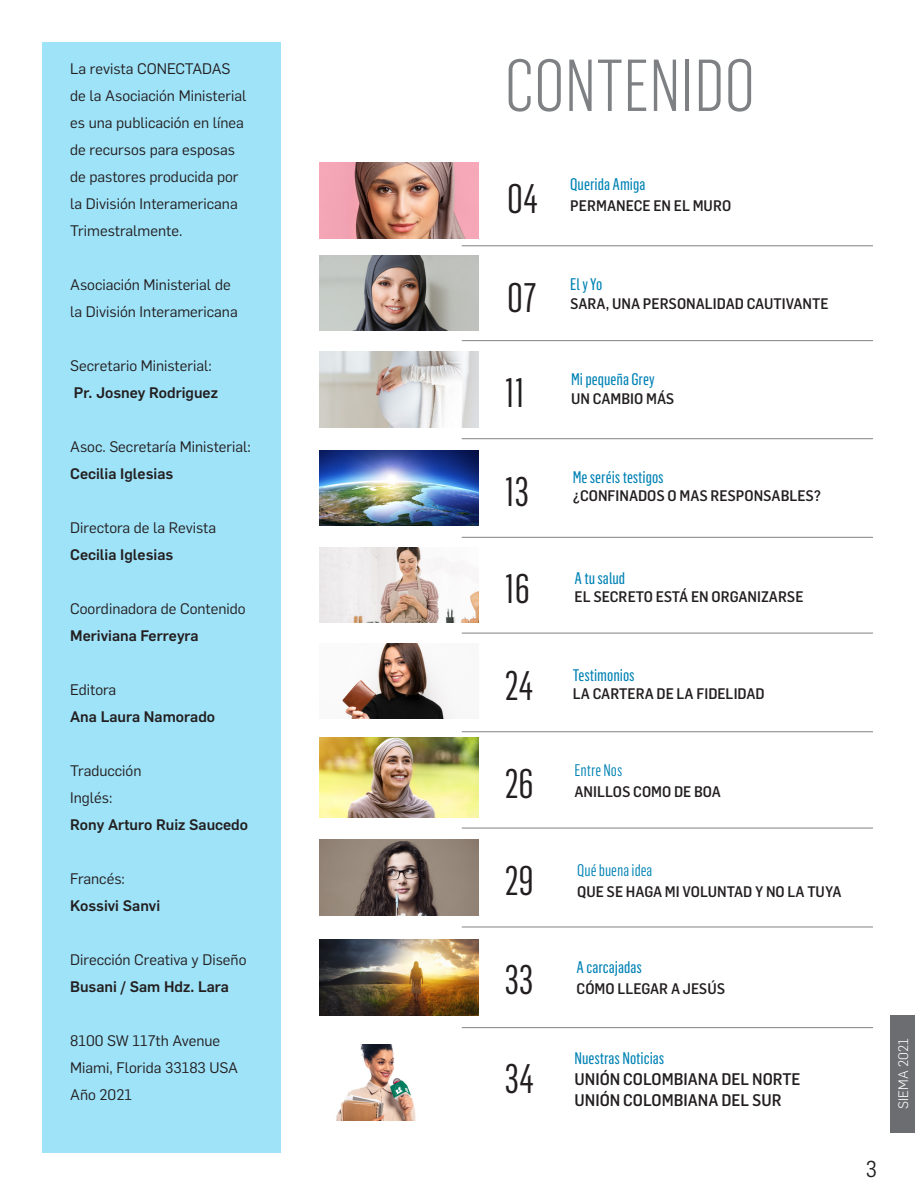
<style>
.page{position:relative;width:915px;height:1191px;background:#fff}
.page>*{position:absolute;margin:0;border:0;box-sizing:border-box;transform-origin:0 0}
.t1{font:300 72px "Flama Condensed";color:#7e8083}
.t2{font:40.5px "Flama Condensed";color:#231f20}
.t3{font:22.5px "Flama Semicondensed";color:#231f20}
.t4{font:16.5px "Flama Condensed Basic";color:#0082b4}
.t5{font:500 16.5px "Flama Semicondensed";color:#231f20}
.t6{font:16.5px "Flama Condensed";color:#0082b4}
.t7{font:15px/27px "Flama";color:#231f20}
.t8{font:500 15px "Flama Semicondensed";color:#231f20}
.t9{font:500 15px "Flama";color:#231f20}
.t10{font:300 13.5px "Flama";color:#fff}
</style>
<div class="page">
<div style="left:889px;top:1014px;width:25px;height:118px;background:#6c6d70"></div>
<div style="left:43px;top:43px;width:238px;height:1109px;background:#9fe3f9"></div>
<hr style="left:461px;top:438px;width:411px;height:1px;background:#808285">
<hr style="left:461px;top:537px;width:411px;height:1px;background:#808285">
<hr style="left:461px;top:632px;width:411px;height:1px;background:#808285">
<hr style="left:461px;top:731px;width:411px;height:1px;background:#808285">
<hr style="left:461px;top:827px;width:411px;height:1px;background:#808285">
<hr style="left:461px;top:926px;width:411px;height:1px;background:#808285">
<hr style="left:461px;top:1027px;width:411px;height:1px;background:#808285">
<hr style="left:461px;top:340px;width:411px;height:1px;background:#808285">
<hr style="left:461px;top:245px;width:411px;height:1px;background:#808285">
<img style="left:320px;top:737px;width:158px;height:80px">
<img style="left:320px;top:839px;width:158px;height:76px">
<img style="left:342px;top:643px;width:111px;height:76px">
<img style="left:320px;top:547px;width:158px;height:76px">
<img style="left:320px;top:450px;width:158px;height:76px">
<img style="left:320px;top:351px;width:158px;height:76px">
<img style="left:320px;top:255px;width:158px;height:76px">
<img style="left:320px;top:163px;width:158px;height:75px">
<img style="left:320px;top:939px;width:158px;height:76px">
<img style="left:336px;top:1044px;width:80px;height:76px">
<p class="t7" style="left:70px;top:54px;width:178px">La revista CONECTADAS de la Asociación Ministerial es una publicación en línea de recursos para esposas de pastores producida por la División Interamericana<br>Trimestralmente.</p>
<p class="t7" style="left:70px;top:270px;width:162px">Asociación Ministerial de</p>
<p class="t7" style="left:70px;top:297px;width:169px">la División Interamericana</p>
<p class="t7" style="left:70px;top:351px;width:143px">Secretario Ministerial:</p>
<p class="t9" style="left:74px;top:382px;width:145px">Pr. Josney Rodriguez</p>
<p class="t7" style="left:70px;top:432px;width:182px">Asoc. Secretaría Ministerial:</p>
<p class="t9" style="left:70px;top:463px;width:104px">Cecilia Iglesias</p>
<p class="t7" style="left:70px;top:513px;width:147px">Directora de la Revista</p>
<p class="t9" style="left:70px;top:544px;width:104px">Cecilia Iglesias</p>
<p class="t7" style="left:70px;top:594px;width:177px">Coordinadora de Contenido</p>
<p class="t9" style="left:70px;top:625px;width:130px">Meriviana Ferreyra</p>
<p class="t7" style="left:70px;top:675px;width:48px">Editora</p>
<p class="t9" style="left:70px;top:706px;width:146px">Ana Laura Namorado</p>
<p class="t7" style="left:70px;top:756px;width:73px">Traducción</p>
<p class="t7" style="left:70px;top:783px;width:44px">Inglés:</p>
<p class="t9" style="left:70px;top:814px;width:179px">Rony Arturo Ruiz Saucedo</p>
<p class="t7" style="left:70px;top:864px;width:56px">Francés:</p>
<p class="t9" style="left:70px;top:895px;width:91px">Kossivi Sanvi</p>
<p class="t7" style="left:70px;top:945px;width:178px">Dirección Creativa y Diseño</p>
<p class="t9" style="left:70px;top:976px;width:160px">Busani / Sam Hdz. Lara</p>
<p class="t7" style="left:70px;top:1026px;width:151px">8100 SW 117th Avenue</p>
<p class="t7" style="left:70px;top:1053px;width:169px">Miami, Florida 33183 USA</p>
<p class="t7" style="left:70px;top:1080px;width:63px">Año 2021</p>
<p class="t1" style="left:504px;top:41px;width:252px">CONTENIDO</p>
<p class="t2" style="left:507px;top:174px;width:33px">04</p>
<p class="t2" style="left:507px;top:272px;width:31px">07</p>
<p class="t4" style="left:570px;top:174px;width:77px">Querida Amiga</p>
<p class="t8" style="left:570px;top:196px;width:162px">PERMANECE EN EL MURO</p>
<p class="t4" style="left:570px;top:274px;width:34px">El y Yo</p>
<p class="t8" style="left:570px;top:293px;width:260px">SARA, UNA PERSONALIDAD CAUTIVANTE</p>
<p class="t4" style="left:571px;top:368px;width:85px">Mi pequeña Grey</p>
<p class="t2" style="left:504px;top:368px;width:22px">11</p>
<p class="t8" style="left:571px;top:389px;width:105px">UN CAMBIO MÁS</p>
<p class="t2" style="left:504px;top:466px;width:26px">13</p>
<p class="t4" style="left:572px;top:467px;width:92px">Me seréis testigos</p>
<p class="t8" style="left:572px;top:486px;width:250px">¿CONFINADOS O MAS RESPONSABLES?</p>
<p class="t2" style="left:504px;top:564px;width:27px">16</p>
<p class="t4" style="left:574px;top:568px;width:52px">A tu salud</p>
<p class="t8" style="left:574px;top:587px;width:230px">EL SECRETO ESTÁ EN ORGANIZARSE</p>
<p class="t2" style="left:504px;top:660px;width:31px">24</p>
<p class="t4" style="left:572px;top:665px;width:63px">Testimonios</p>
<p class="t8" style="left:572px;top:684px;width:193px">LA CARTERA DE LA FIDELIDAD</p>
<p class="t2" style="left:504px;top:759px;width:31px">26</p>
<p class="t6" style="left:574px;top:759px;width:49px">Entre Nos</p>
<p class="t8" style="left:574px;top:781px;width:148px">ANILLOS COMO DE BOA</p>
<p class="t2" style="left:504px;top:855px;width:31px">29</p>
<p class="t6" style="left:577px;top:860px;width:77px">Qué buena idea</p>
<p class="t8" style="left:577px;top:882px;width:266px">QUE SE HAGA MI VOLUNTAD Y NO LA TUYA</p>
<p class="t2" style="left:504px;top:954px;width:30px">33</p>
<p class="t4" style="left:576px;top:956px;width:67px">A carcajadas</p>
<p class="t8" style="left:576px;top:978px;width:150px">CÓMO LLEGAR A JESÚS</p>
<p class="t2" style="left:504px;top:1053px;width:31px">34</p>
<p class="t4" style="left:574px;top:1048px;width:91px">Nuestras Noticias</p>
<p class="t5" style="left:574px;top:1068px;width:227px">UNIÓN COLOMBIANA DEL NORTE</p>
<p class="t5" style="left:574px;top:1089px;width:209px">UNIÓN COLOMBIANA DEL SUR</p>
<p class="t10" style="left:894px;top:1108px;width:72px;rotate:-90deg">SIEMA 2021</p>
<h3 class="t3" style="left:865px;top:1154px;width:13px">3</h3>
</div>
